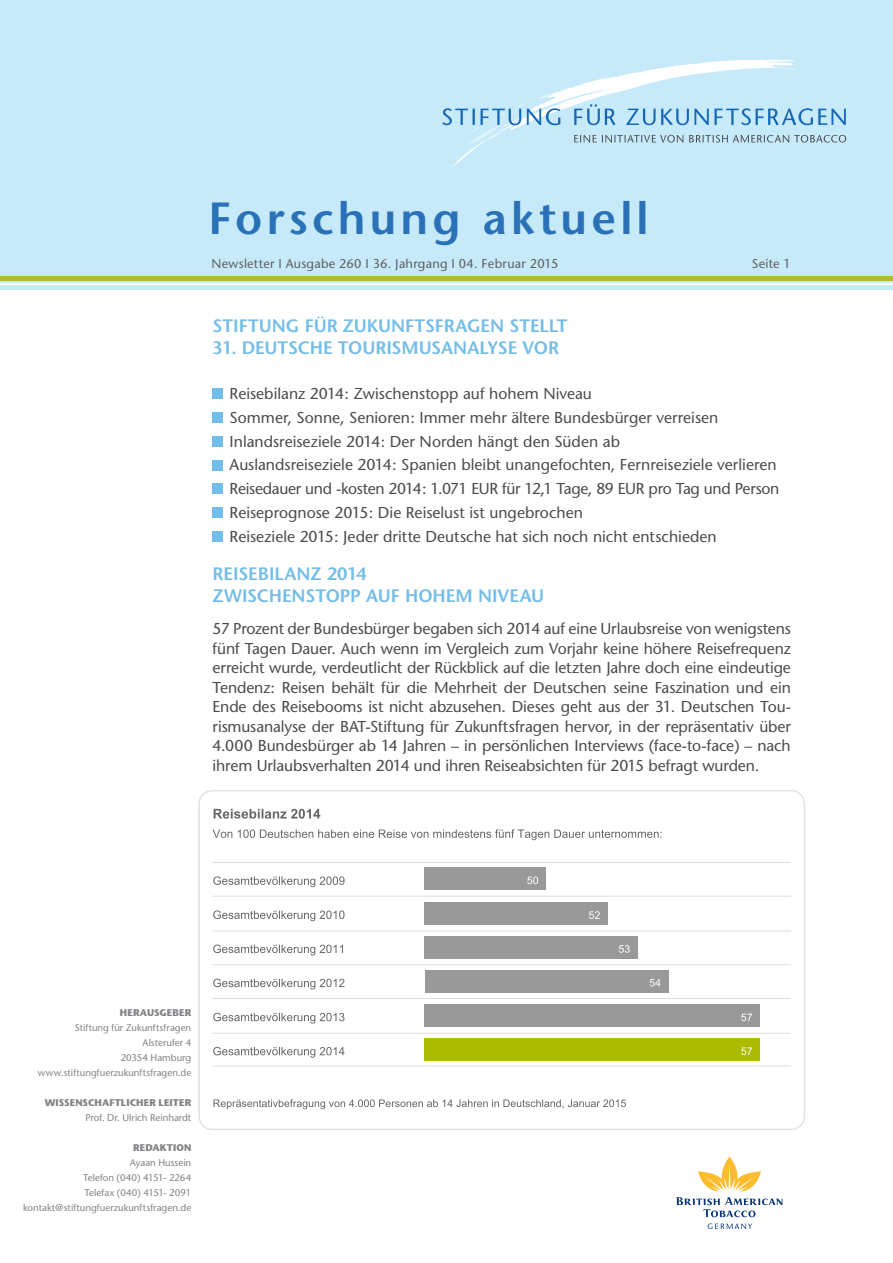
<style>
.page{position:relative;width:893px;height:1263px;background:#fff}
.page>*{position:absolute;margin:0;border:0;box-sizing:border-box;transform-origin:0 0}
.t1{font:600 45px "Stone Sans";letter-spacing:.095em;color:#2a71b8}
.t2{font:600 18px/21.6px "Stone Sans";color:#73bde9}
.t3{font:15.75px/19.5px "Stone Sans";color:#4b4c4d}
.t4{font:12.75px "Stone Sans";letter-spacing:.02em;color:#606063}
.t5{font:9.75px/15px "Stone Sans";color:#818386;text-align:right}
.t6{font:700 9.75px "Stone Sans";letter-spacing:.01em;color:#818386}
</style>
<div class="page">
<hr style="left:0;top:285px;width:893px;height:4px;background:#c6eafa">
<div style="left:0;top:0;width:893px;height:283px;background:#c6eafa"></div>
<svg style="left:442px;top:59px;width:404px;height:108px"></svg>
<div style="left:0;top:276px;width:893px;height:5px;background:#aebe30"></div>
<svg style="left:708px;top:1223px;width:44px;height:6px"></svg>
<svg style="left:676px;top:1197px;width:106px;height:20px"></svg>
<svg style="left:698px;top:1157px;width:63px;height:34px"></svg>
<div style="left:213px;top:388px;width:10px;height:11px;background:#73bde9"></div>
<div style="left:213px;top:412px;width:10px;height:11px;background:#73bde9"></div>
<div style="left:213px;top:436px;width:10px;height:11px;background:#73bde9"></div>
<div style="left:213px;top:460px;width:10px;height:10px;background:#73bde9"></div>
<div style="left:213px;top:483px;width:10px;height:11px;background:#73bde9"></div>
<div style="left:213px;top:507px;width:10px;height:11px;background:#73bde9"></div>
<div style="left:213px;top:531px;width:10px;height:11px;background:#73bde9"></div>
<hr style="left:425px;top:930px;width:366px;height:1px;background:#ddd">
<hr style="left:425px;top:964px;width:366px;height:1px;background:#ddd">
<hr style="left:425px;top:998px;width:366px;height:1px;background:#ddd">
<hr style="left:425px;top:1033px;width:366px;height:1px;background:#ddd">
<hr style="left:425px;top:1065px;width:366px;height:1px;background:#ddd">
<hr style="left:425px;top:896px;width:366px;height:1px;background:#ddd">
<hr style="left:425px;top:862px;width:366px;height:1px;background:#ddd">
<hr style="left:213px;top:930px;width:212px;height:1px;background:#ddd">
<hr style="left:213px;top:964px;width:212px;height:1px;background:#ddd">
<hr style="left:213px;top:998px;width:212px;height:1px;background:#ddd">
<hr style="left:213px;top:1033px;width:212px;height:1px;background:#ddd">
<hr style="left:213px;top:1065px;width:212px;height:1px;background:#ddd">
<hr style="left:213px;top:896px;width:212px;height:1px;background:#ddd">
<hr style="left:213px;top:862px;width:212px;height:1px;background:#ddd">
<svg style="left:213px;top:1099px;width:413px;height:10px"></svg>
<div style="left:425px;top:868px;width:121px;height:22px;background:#999"></div>
<div style="left:425px;top:902px;width:183px;height:23px;background:#999"></div>
<div style="left:425px;top:936px;width:213px;height:22px;background:#999"></div>
<div style="left:425px;top:970px;width:243px;height:22px;background:#999"></div>
<div style="left:425px;top:1005px;width:335px;height:22px;background:#999"></div>
<div style="left:425px;top:1038px;width:335px;height:23px;background:#ab0"></div>
<svg style="left:214px;top:809px;width:106px;height:10px"></svg>
<svg style="left:213px;top:829px;width:449px;height:11px"></svg>
<svg style="left:527px;top:876px;width:11px;height:8px"></svg>
<svg style="left:589px;top:911px;width:11px;height:8px"></svg>
<svg style="left:619px;top:945px;width:11px;height:8px"></svg>
<svg style="left:650px;top:979px;width:10px;height:7px"></svg>
<svg style="left:741px;top:1014px;width:11px;height:7px"></svg>
<svg style="left:741px;top:1047px;width:11px;height:8px"></svg>
<svg style="left:213px;top:876px;width:132px;height:11px"></svg>
<svg style="left:213px;top:910px;width:131px;height:11px"></svg>
<svg style="left:213px;top:944px;width:130px;height:11px"></svg>
<svg style="left:213px;top:979px;width:131px;height:10px"></svg>
<svg style="left:213px;top:1013px;width:132px;height:10px"></svg>
<svg style="left:213px;top:1047px;width:131px;height:11px"></svg>
<div style="left:198px;top:790px;width:607px;height:340px;border:2px solid #e1e2e4;border-radius:14px"></div>
<h1 class="t1" style="left:208px;top:191px;width:442px">FORSCHUNG AKTUELL</h1>
<p class="t4" style="left:212px;top:256px;width:348px">Newsletter I Ausgabe 260 I 36. Jahrgang I 04. Februar 2015</p>
<p class="t4" style="left:752px;top:256px;width:41px">Seite 1</p>
<p class="t2" style="left:213px;top:315px;width:356px">STIFTUNG FÜR ZUKUNFTSFRAGEN STELLT</p>
<p class="t2" style="left:213px;top:337px;width:348px">31. DEUTSCHE TOURISMUSANALYSE VOR</p>
<p class="t3" style="left:230px;top:382px;width:551px;line-height:23.7px">Reisebilanz 2014: Zwischenstopp auf hohem Niveau<br>Sommer, Sonne, Senioren: Immer mehr ältere Bundesbürger verreisen Inlandsreiseziele 2014: Der Norden hängt den Süden ab<br>Auslandsreiseziele 2014: Spanien bleibt unangefochten, Fernreiseziele verlieren Reisedauer und -kosten 2014: 1.071 EUR für 12,1 Tage, 89 EUR pro Tag und Person Reiseprognose 2015: Die Reiselust ist ungebrochen<br>Reiseziele 2015: Jeder dritte Deutsche hat sich noch nicht entschieden</p>
<p class="t2" style="left:213px;top:563px;width:333px">REISEBILANZ 2014<br>ZWISCHENSTOPP AUF HOHEM N IVEAU</p>
<p class="t3" style="left:213px;top:619px;width:580px;text-align:justify">57 Prozent der Bundesbürger begaben sich 2014 auf eine Urlaubsreise von wenigstens fünf Tagen Dauer. Auch wenn im Vergleich zum Vorjahr keine höhere Reisefrequenz erreicht wurde, verdeutlicht der Rückblick auf die letzten Jahre doch eine eindeutige Tendenz: Reisen behält für die Mehrheit der Deutschen seine Faszination und ein Ende des Reisebooms ist nicht abzusehen. Dieses geht aus der 31. Deutschen Tou&shy;rismusanalyse der BAT-Stiftung für Zukunftsfragen hervor, in der repräsentativ über 4.000 Bundesbürger ab 14 Jahren – in persönlichen Interviews (face-to-face) – nach ihrem Urlaubsverhalten 2014 und ihren Reiseabsichten für 2015 befragt wurden.</p>
<p class="t6" style="left:120px;top:1006px;width:73px">HERAUSGEBER</p>
<p class="t5" style="left:38px;top:1020px;width:155px">Stiftung für Zukunftsfragen<br>Alsterufer 4<br>20354 Hamburg www.stiftungfuerzukunftsfragen.de</p>
<p class="t6" style="left:45px;top:1096px;width:148px">WISSENSCHAFTLICHER LEITER</p>
<p class="t5" style="left:85px;top:1110px;width:107px">Prof. Dr. Ulrich Reinhardt</p>
<p class="t6" style="left:133px;top:1141px;width:60px">REDAKTION</p>
<p class="t5" style="left:23px;top:1155px;width:170px">Ayaan Hussein<br>Telefon (040) 4151- 2264<br>Telefax (040) 4151- 2091 kontakt@stiftungfuerzukunftsfragen.de</p>
</div>
